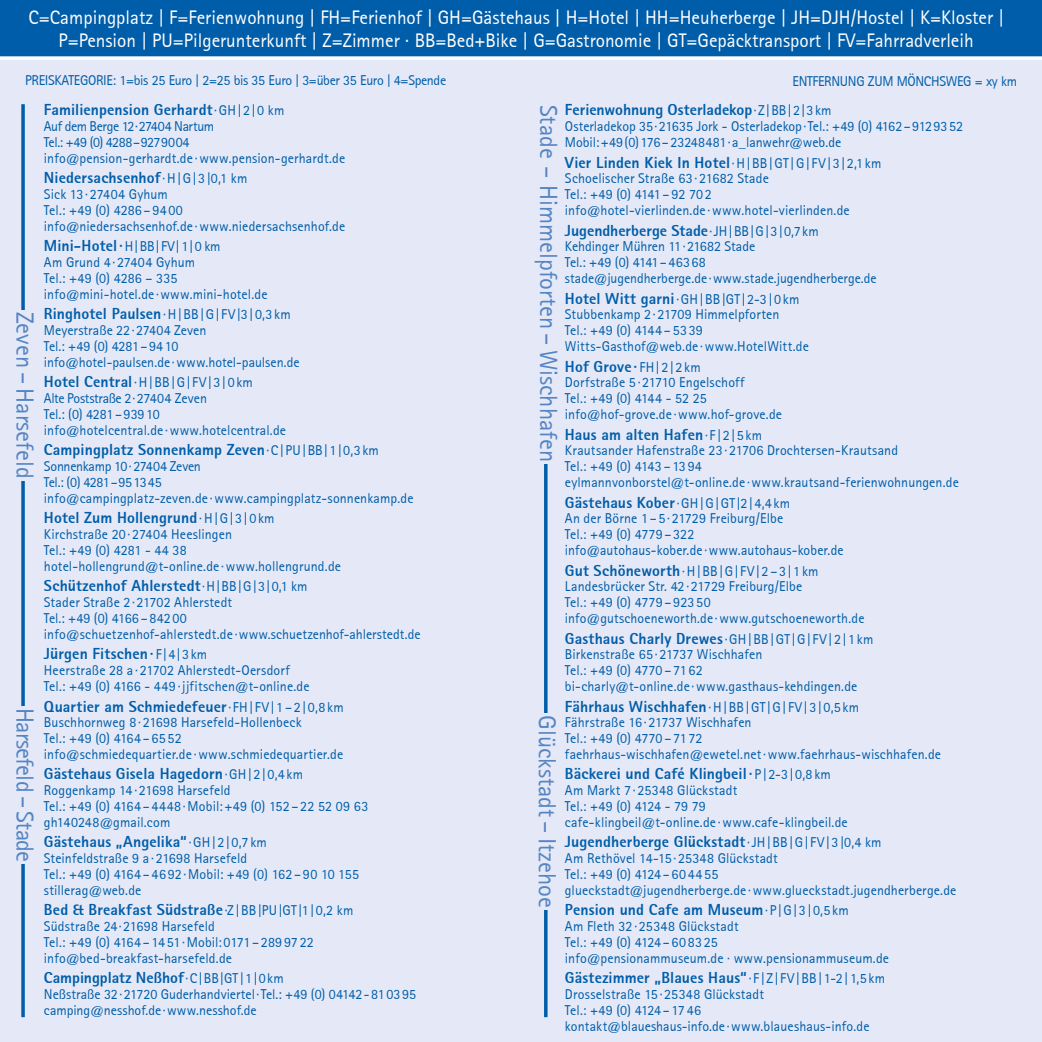
<style>
.page{position:relative;width:1042px;height:1042px;background:#e5e9f7}
.page>*{position:absolute;margin:0;border:0;box-sizing:border-box;transform-origin:0 0}
.t1{font:24.5px "Libre Sans Serif S Si";color:#5685c4}
.t2{font:24.5px "Libre Sans Serif S Si";letter-spacing:-.03em;color:#5685c4}
.t3{font:19.25px/23.1px "Libre Sans Serif S Si";color:#fff;text-align:center}
.t4{font:800 15.75px "Libre Sans Serif Black S Si";letter-spacing:.01em;color:#005da9}
.t5{font:14.35px "Libre Sans Serif S Si";letter-spacing:.005em;color:#005da9;scale:.96 1}
.t6{font:14px/15.8px "Libre Sans Serif S Si";letter-spacing:.005em;color:#005da9}
.t7{font:14px "Libre Sans Serif S Si";letter-spacing:-.025em;color:#005da9}
.s1{font-family:"Libre Sans Serif S Si";font-weight:400;font-size:14px}
.s2{font-family:"Libre Sans Serif Black S Si";font-weight:800;font-size:15.75px}
</style>
<div class="page">
<div style="left:0;top:0;width:1042px;height:60px;background:#005da9"></div>
<svg style="left:21px;top:104px;width:4px;height:913px;background:#1c6eb2"></svg>
<hr style="left:544px;top:104px;width:3px;height:913px;background:#005da9">
<div style="left:15px;top:706px;width:20px;height:158px;background:#e5e9f7"></div>
<div style="left:538px;top:103px;width:21px;height:361px;background:#e5e9f7"></div>
<div style="left:15px;top:310px;width:20px;height:170px;background:#e5e9f7"></div>
<div style="left:537px;top:713px;width:21px;height:197px;background:#e5e9f7"></div>
<p class="t3" style="left:29px;top:6px;width:976px">C=Campingplatz | F=Ferienwohnung | FH=Ferienhof | GH=Gästehaus | H=Hotel | HH=Heuherberge | JH=DJH/Hostel | K=Kloster |<br>P=Pension | PU=Pilgerunterkunft | Z=Zimmer ∙ BB=Bed+Bike | G=Gastronomie | GT=Gepäcktransport | FV=Fahrradverleih</p>
<p class="t7" style="left:25px;top:72px;width:422px">PREISKATEGORIE: 1=bis 25 Euro | 2=25 bis 35 Euro | 3=über 35 Euro | 4=Spende</p>
<p class="t7" style="left:792px;top:73px;width:226px">ENTFERNUNG ZUM MÖNCHSWEG = xy km</p>
<h1 class="t1" style="left:39px;top:311px;width:168px;rotate:90deg">Zeven – Harsefeld</h1>
<h1 class="t2" style="left:39px;top:708px;width:156px;rotate:90deg">Harsefeld – Stade</h1>
<p class="t4" style="left:44px;top:100px;width:242px">Familienpension Gerhardt<span class="s1">∙GH| 2| 0 km</span></p>
<p class="t6" style="left:44px;top:118px;width:303px">Auf dem Berge 12∙27404 Nartum<br>Tel.: +49 (0) 4288–9279004<br>info@pension-gerhardt.de ∙www.pension-gerhardt.de</p>
<p class="t4" style="left:44px;top:168px;width:205px">Niedersachsenhof<span class="s1">∙H|G| 3|0,1 km</span></p>
<p class="t6" style="left:44px;top:186px;width:303px">Sick 13 ∙27404 Gyhum<br>Tel.: +49 (0) 4286–94 00<br>info@niedersachsenhof.de ∙www.niedersachsenhof.de</p>
<p class="t6" style="left:44px;top:239px;width:225px"><span class="s2">Mini-Hotel∙</span>H|BB|FV|1|0 km<br>Am Grund 4∙27404 Gyhum<br>Tel.: +49 (0) 4286 – 335 info@mini-hotel.de∙www.mini-hotel.de</p>
<p class="t6" style="left:44px;top:307px;width:257px"><span class="s2">Ringhotel Paulsen</span>∙H|BB|G|FV|3|0,3km Meyerstraße 22∙27404 Zeven<br>Tel.: +49 (0) 4281–9410 info@hotel-paulsen.de ∙www.hotel-paulsen.de</p>
<p class="t6" style="left:44px;top:375px;width:244px"><span class="s2">Hotel Central</span>∙H|BB|G|FV|3|0km<br>Alte Poststraße 2∙27404 Zeven<br>Tel.: (0) 4281–93910<br>info@hotelcentral.de ∙www.hotelcentral.de</p>
<p class="t4" style="left:44px;top:440px;width:337px">Campingplatz Sonnenkamp Zeven<span class="s1">∙C|PU|BB|1|0,3km</span></p>
<p class="t6" style="left:44px;top:458px;width:371px">Sonnenkamp 10∙27404 Zeven<br>Tel.: (0) 4281–951345<br>info@campingplatz-zeven.de ∙www.campingplatz-sonnenkamp.de</p>
<p class="t4" style="left:44px;top:508px;width:232px">Hotel Zum Hollengrund<span class="s1">∙H|G| 3| 0km</span></p>
<p class="t6" style="left:44px;top:526px;width:299px">Kirchstraße 20 ∙27404 Heeslingen<br>Tel.: +49 (0) 4281 - 44 38 hotel-hollengrund@t-online.de ∙www.hollengrund.de</p>
<p class="t4" style="left:44px;top:576px;width:265px">Schützenhof Ahlerstedt<span class="s1">∙H|BB|G|3|0,1 km</span></p>
<p class="t6" style="left:44px;top:594px;width:378px">Stader Straße 2∙21702 Ahlerstedt<br>Tel.: +49 (0) 4166 –84200 info@schuetzenhof-ahlerstedt.de∙www.schuetzenhof-ahlerstedt.de</p>
<p class="t4" style="left:44px;top:644px;width:165px">Jürgen Fitschen∙ <span class="s1">F|4|3km</span></p>
<p class="t6" style="left:44px;top:662px;width:267px">Heerstraße 28 a ∙ 21702 Ahlerstedt-Oersdorf<br>Tel.: +49 (0) 4166 - 449 ∙ jjfitschen@t-online.de</p>
<p class="t4" style="left:44px;top:696px;width:301px">Quartier am Schmiedefeuer<span class="s1">∙FH|FV|1–2|0,8km</span></p>
<p class="t6" style="left:44px;top:714px;width:301px">Buschhornweg 8∙21698 Harsefeld-Hollenbeck<br>Tel.: +49 (0) 4164 –6552<br>info@schmiedequartier.de ∙www.schmiedequartier.de</p>
<p class="t4" style="left:44px;top:764px;width:261px">Gästehaus Gisela Hagedorn<span class="s1">∙GH| 2| 0,4km</span></p>
<p class="t6" style="left:44px;top:782px;width:326px">Roggenkamp 14 ∙ 21698 Harsefeld<br>Tel.: +49 (0) 4164 –4448∙Mobil:+49 (0) 152 –22 52 09 63 gh140248@gmail.com</p>
<p class="t4" style="left:44px;top:832px;width:224px">Gästehaus „Angelika“ <span class="s1">∙GH|2| 0,7 km</span></p>
<p class="t6" style="left:44px;top:850px;width:317px">Steinfeldstraße 9 a ∙ 21698 Harsefeld<br>Tel.: +49 (0) 4164 –4692∙Mobil: +49 (0) 162 –90 10 155 stillerag@web.de</p>
<p class="t4" style="left:44px;top:900px;width:311px">Bed &amp; Breakfast Südstraße<span class="s1">∙Z |BB|PU|GT |1 | 0,2 km</span></p>
<p class="t6" style="left:44px;top:918px;width:271px">Südstraße 24∙21698 Harsefeld<br>Tel.: +49 (0) 4164 –14 51∙Mobil: 0171 –289 97 22 info@bed-breakfast-harsefeld.de</p>
<p class="t4" style="left:44px;top:968px;width:241px">Campingplatz Neßhof<span class="s1">∙C|BB|GT |1|0km</span></p>
<p class="t6" style="left:44px;top:986px;width:374px">Neßstraße 32∙21720 Guderhandviertel∙Tel.: +49 (0) 04142-810395 camping@nesshof.de∙www.nesshof.de</p>
<p class="t4" style="left:565px;top:100px;width:268px">Ferienwohnung Osterladekop<span class="s1">∙Z|BB|2|3km</span></p>
<p class="t6" style="left:565px;top:118px;width:400px">Osterladekop 35∙21635 Jork - Osterladekop∙Tel.: +49 (0) 4162–9129352<br>Mobil:+49(0)176–23248481∙a_lanwehr@web.de</p>
<p class="t4" style="left:565px;top:152px;width:318px">Vier Linden Kiek In Hotel<span class="s1">∙H|BB|GT|G|FV|3|2,1km</span></p>
<p class="t6" style="left:565px;top:171px;width:286px">Schoelischer Straße 63 ∙ 21682 Stade<br>Tel.: +49 (0) 4141 –92 702 info@hotel-vierlinden.de ∙www.hotel-vierlinden.de</p>
<p class="t4" style="left:565px;top:220px;width:255px">Jugendherberge Stade<span class="s1">∙JH|BB|G|3|0,7km</span></p>
<p class="t6" style="left:565px;top:239px;width:313px">Kehdinger Mühren 11∙21682 Stade<br>Tel.: +49 (0) 4141–46368 stade@jugendherberge.de∙www.stade.jugendherberge.de</p>
<p class="t6" style="left:565px;top:291px;width:245px"><span class="s2">Hotel Witt garni</span>∙GH|BB|GT|2-3|0km Stubbenkamp 2∙21709 Himmelpforten<br>Tel.: +49 (0) 4144 –53 39<br>Witts-Gasthof@web.de ∙www.HotelWitt.de</p>
<p class="t4" style="left:565px;top:356px;width:137px">Hof Grove∙ <span class="s1">FH|2|2km</span></p>
<p class="t6" style="left:565px;top:375px;width:219px">Dorfstraße 5∙21710 Engelschoff<br>Tel.: +49 (0) 4144 - 52 25 info@hof-grove.de ∙www.hof-grove.de</p>
<p class="t4" style="left:565px;top:424px;width:199px">Haus am alten Hafen<span class="s1">∙ F |2|5km</span></p>
<p class="t6" style="left:565px;top:442px;width:396px">Krautsander Hafenstraße 23 ∙21706 Drochtersen-Krautsand<br>Tel.: +49 (0) 4143–1394<br>eylmannvonborstel@t-online.de ∙www.krautsand-ferienwohnungen.de</p>
<p class="t6" style="left:565px;top:495px;width:227px"><span class="s2">Gästehaus Kober</span>∙GH|G|GT |2| 4,4 km<br>An der Börne 1–5∙21729 Freiburg/Elbe<br>Tel.: +49 (0) 4779 –322</p>
<p class="t5" style="left:565px;top:541px;width:292px">info@autohaus-kober.de ∙www.autohaus-kober.de</p>
<p class="t6" style="left:565px;top:563px;width:301px"><span class="s2">Gut Schöneworth</span>∙H|BB|G|FV|2–3|1km Landesbrücker Str. 42∙21729 Freiburg/Elbe<br>Tel.: +49 (0) 4779 –92350<br>info@gutschoeneworth.de ∙www.gutschoeneworth.de</p>
<p class="t4" style="left:565px;top:628px;width:310px">Gasthaus Charly Drewes<span class="s1">∙GH|BB|GT|G|FV|2|1km</span></p>
<p class="t6" style="left:565px;top:646px;width:294px">Birkenstraße 65∙21737 Wischhafen<br>Tel.: +49 (0) 4770–71 62<br>bi-charly@t-online.de ∙www.gasthaus-kehdingen.de</p>
<p class="t6" style="left:565px;top:699px;width:378px"><span class="s2">Fährhaus Wischhafen</span>∙H|BB|GT|G|FV|3|0,5km<br>Fährstraße 16∙21737 Wischhafen<br>Tel.: +49 (0) 4770–71 72 faehrhaus-wischhafen@ewetel.net∙www.faehrhaus-wischhafen.de</p>
<p class="t4" style="left:565px;top:764px;width:267px">Bäckerei und Café Klingbeil∙ <span class="s1">P | 2-3 |0,8km</span></p>
<p class="t6" style="left:565px;top:782px;width:284px">Am Markt 7∙25348 Glückstadt<br>Tel.: +49 (0) 4124 - 79 79 cafe-klingbeil@t-online.de ∙www.cafe-klingbeil.de</p>
<p class="t4" style="left:565px;top:832px;width:318px">Jugendherberge Glückstadt<span class="s1">∙JH|BB|G| FV|3|0,4 km</span></p>
<p class="t6" style="left:565px;top:850px;width:393px">Am Rethövel 14-15∙25348 Glückstadt<br>Tel.: +49 (0) 4124–604455<br>glueckstadt@jugendherberge.de ∙www.glueckstadt.jugendherberge.de</p>
<p class="t4" style="left:565px;top:900px;width:285px">Pension und Cafe am Museum<span class="s1">∙ P |G| 3|0,5km</span></p>
<p class="t6" style="left:565px;top:918px;width:326px">Am Fleth 32∙25348 Glückstadt<br>Tel.: +49 (0) 4124–60 8325<br>info@pensionammuseum.de ∙ www.pensionammuseum.de</p>
<p class="t4" style="left:565px;top:968px;width:322px">Gästezimmer „Blaues Haus“<span class="s1">∙F|Z|FV|BB|1-2|1,5km</span></p>
<p class="t6" style="left:565px;top:986px;width:306px">Drosselstraße 15 ∙25348 Glückstadt<br>Tel.: +49 (0) 4124 –1746<br>kontakt@blaueshaus-info.de ∙www.blaueshaus-info.de</p>
<h1 class="t1" style="left:563px;top:105px;width:359px;rotate:90deg">Stade – Himmelpforten – Wischhafen</h1>
<h1 class="t1" style="left:562px;top:715px;width:194px;rotate:90deg">Glückstadt – Itzehoe</h1>
</div>
